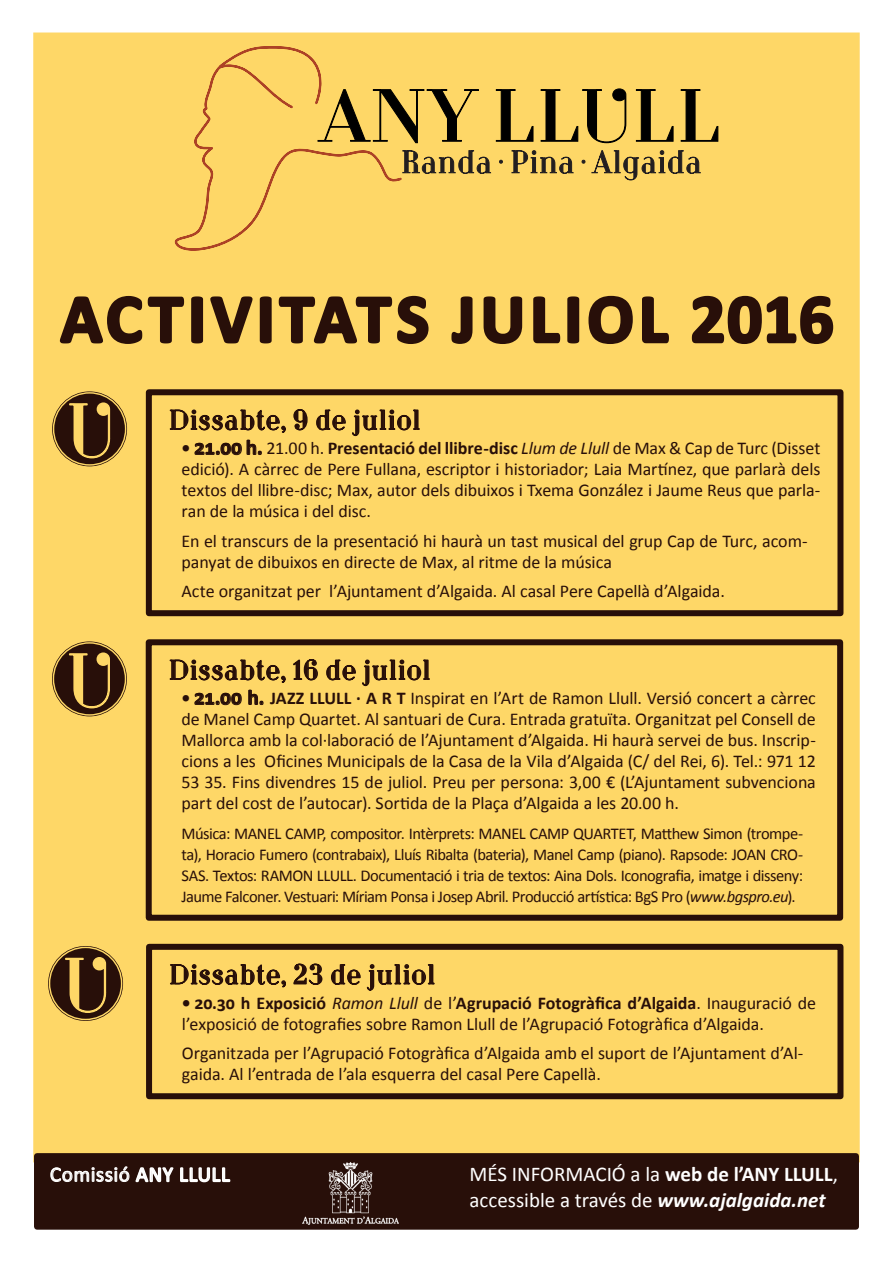
<style>
.page{position:relative;width:893px;height:1263px;background:#fff}
.page>*{position:absolute;margin:0;border:0;box-sizing:border-box;transform-origin:0 0}
._30_mes{font:700 69px "Calibri";letter-spacing:.07em;color:#280f09}
._40_DATA{font:27px "Dita Sweet";letter-spacing:.03em;color:#280f09}
.t1{font:21px/25.2px "Calibri";color:#fff}
.t2{font:21px "Calibri";letter-spacing:.025em;color:#fff}
._51_TEXT_mesures_net{font:18px/21px "Calibri";letter-spacing:-.005em;color:#280f09}
._51_TEXT_mesures_net-2{font:16.5px/21px "Calibri";letter-spacing:-.03em;color:#280f09;text-align:justify}
.s1{font-weight:700}
.s2{font-weight:700;font-size:21px}
.s3{font-style:italic}
.s4{font-weight:700;font-style:italic}
</style>
<div class="page">
<div style="left:33px;top:33px;width:827px;height:1129px;background:#fed767;border:2px solid #fed767"></div>
<div style="left:34px;top:1153px;width:825px;height:77px;background:#280f09;border:6px solid #280f09"></div>
<img style="left:302px;top:1162px;width:97px;height:62px">
<svg style="left:50px;top:1166px;width:181px;height:17px"></svg>
<svg style="left:175px;top:47px;width:544px;height:203px"></svg>
<svg style="left:59px;top:295px;width:370px;height:49px"></svg>
<svg style="left:451px;top:296px;width:22px;height:48px"></svg>
<svg style="left:483px;top:296px;width:40px;height:48px"></svg>
<svg style="left:533px;top:295px;width:136px;height:49px"></svg>
<svg style="left:691px;top:295px;width:143px;height:49px"></svg>
<svg style="left:52px;top:391px;width:75px;height:75px;background:#472c16"></svg>
<div style="left:50px;top:389px;width:79px;height:79px;border:1px solid #fed767;border-radius:50%"></div>
<div style="left:53px;top:392px;width:73px;height:74px;border:1px solid #fed767;border-radius:50%"></div>
<svg style="left:68px;top:402px;width:43px;height:57px"></svg>
<svg style="left:169px;top:409px;width:117px;height:24px"></svg>
<svg style="left:293px;top:409px;width:15px;height:22px"></svg>
<svg style="left:316px;top:409px;width:104px;height:28px"></svg>
<svg style="left:195px;top:440px;width:67px;height:15px"></svg>
<div style="left:146px;top:389px;width:697px;height:227px;border:6px solid #280f09"></div>
<svg style="left:170px;top:963px;width:153px;height:25px"></svg>
<svg style="left:331px;top:964px;width:104px;height:27px"></svg>
<div style="left:146px;top:944px;width:697px;height:155px;border:6px solid #280f09"></div>
<svg style="left:169px;top:659px;width:117px;height:24px"></svg>
<svg style="left:293px;top:659px;width:25px;height:22px"></svg>
<svg style="left:326px;top:659px;width:104px;height:28px"></svg>
<svg style="left:195px;top:693px;width:47px;height:12px"></svg>
<svg style="left:248px;top:690px;width:15px;height:15px"></svg>
<div style="left:146px;top:639px;width:697px;height:282px;border:6px solid #280f09"></div>
<svg style="left:52px;top:641px;width:75px;height:75px;background:#472c16"></svg>
<div style="left:50px;top:639px;width:79px;height:79px;border:1px solid #fed767;border-radius:50%"></div>
<div style="left:53px;top:642px;width:73px;height:74px;border:1px solid #fed767;border-radius:50%"></div>
<svg style="left:68px;top:652px;width:43px;height:57px"></svg>
<svg style="left:48px;top:946px;width:75px;height:75px;background:#462b16"></svg>
<div style="left:46px;top:944px;width:79px;height:79px;border:1px solid #fed767;border-radius:50%"></div>
<div style="left:49px;top:947px;width:73px;height:73px;border:1px solid #fed767;border-radius:50%"></div>
<svg style="left:64px;top:956px;width:43px;height:58px"></svg>
<p class="_30_mes" style="left:61px;top:275px;width:775px">ACTIVITATS JULIOL 2016</p>
<p class="_40_DATA" style="left:169px;top:403px;width:253px">Dissabte, 9 de juliol</p>
<p class="_51_TEXT_mesures_net" style="left:182px;top:438px;width:640px;text-align:justify"><span class="s1">•</span> <span class="s2">21.00 h.</span> 21.00 h. <span class="s1">Presentació del llibre-disc</span> <span class="s3">Llum de Llull</span> de Max &amp; Cap de Turc (Disset edició). A càrrec de Pere Fullana, escriptor i historiador; Laia Martínez, que parlarà dels textos del llibre-disc; Max, autor dels dibuixos i Txema González i Jaume Reus que parla&shy;ran de la música i del disc.</p>
<p class="_51_TEXT_mesures_net" style="left:182px;top:530px;width:628px">En el transcurs de la presentació hi haurà un tast musical del grup Cap de Turc, acom&shy;panyat de dibuixos en directe de Max, al ritme de la música</p>
<p class="_51_TEXT_mesures_net" style="left:182px;top:581px;width:545px">Acte organitzat per l’Ajuntament d’Algaida. Al casal Pere Capellà d’Algaida.</p>
<p class="_40_DATA" style="left:169px;top:653px;width:263px">Dissabte, 16 de juliol</p>
<p class="_51_TEXT_mesures_net" style="left:181px;top:688px;width:636px;text-align:justify"><span class="s1">•</span> <span class="s2">21.00 h.</span> <span class="s1">JAZZ LLULL · A R T</span> Inspirat en l’Art de Ramon Llull. Versió concert a càrrec de Manel Camp Quartet. Al santuari de Cura. Entrada gratuïta. Organitzat pel Consell de Mallorca amb la col·laboració de l’Ajuntament d’Algaida. Hi haurà servei de bus. Inscrip&shy;cions a les Oficines Municipals de la Casa de la Vila d’Algaida (C/ del Rei, 6). Tel.: 971 12<br>53 35. Fins divendres 15 de juliol. Preu per persona: 3,00 € (L’Ajuntament subvenciona part del cost de l’autocar). Sortida de la Plaça d’Algaida a les 20.00 h.</p>
<p class="_51_TEXT_mesures_net-2" style="left:181px;top:823px;width:623px">Música: MANEL CAMP, compositor. Intèrprets: MANEL CAMP QUARTET, Matthew Simon (trompe&shy;ta), Horacio Fumero (contrabaix), Lluís Ribalta (bateria), Manel Camp (piano). Rapsode: JOAN CRO-SAS. Textos: RAMON LLULL. Documentació i tria de textos: Aina Dols. Iconografia, imatge i disseny:<br>Jaume Falconer. Vestuari: Míriam Ponsa i Josep Abril. Producció artística: BgS Pro (<span class="s3">www.bgspro.eu</span>).</p>
<p class="_40_DATA" style="left:169px;top:957px;width:267px">Dissabte, 23 de juliol</p>
<p class="_51_TEXT_mesures_net" style="left:182px;top:992px;width:636px"><span class="s1">• 20.30 h Exposició</span> <span class="s3">Ramon Llull</span> de l’<span class="s1">Agrupació Fotogràfica d’Algaida</span>. Inauguració de l’exposició de fotografies sobre Ramon Llull de l’Agrupació Fotogràfica d’Algaida.</p>
<p class="_51_TEXT_mesures_net" style="left:182px;top:1043px;width:623px">Organitzada per l’Agrupació Fotogràfica d’Algaida amb el suport de l’Ajuntament d’Al&shy;gaida. Al l’entrada de l’ala esquerra del casal Pere Capellà.</p>
<p class="t2" style="left:50px;top:1161px;width:181px">Comissió ANY LLULL</p>
<p class="t1" style="left:469px;top:1162px;width:370px">MÉS INFORMACIÓ a la <span class="s1">web de l’ANY LLULL</span>, accessible a través de <span class="s4">www.ajalgaida.net</span></p>
</div>
